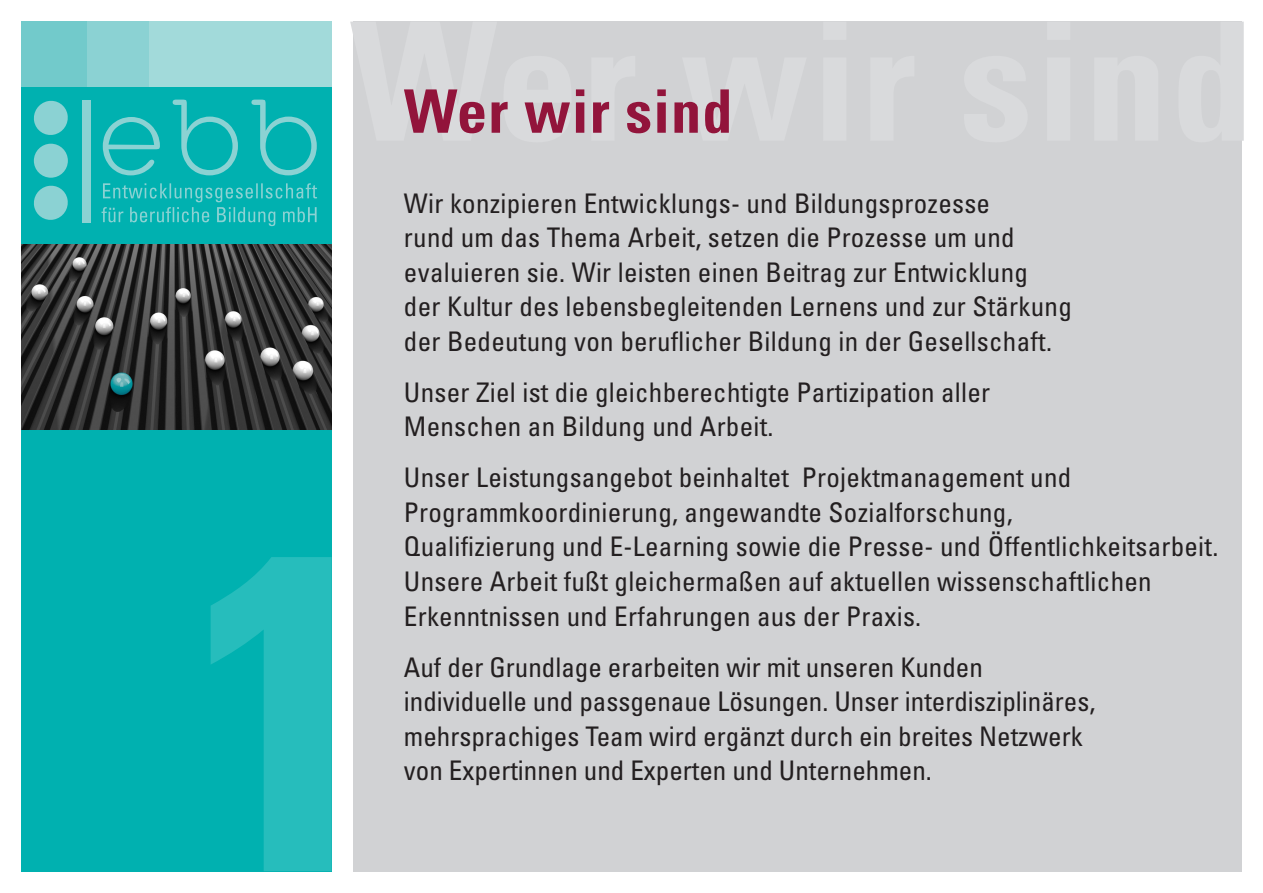
<style>
.page{position:relative;width:1263px;height:893px;background:#fff}
.page>*{position:absolute;margin:0;border:0;box-sizing:border-box;transform-origin:0 0}
.t1{font:700 condensed 450px "Univers";color:#26bdbc}
.t2{font:700 condensed 60px "Univers";letter-spacing:.02em;color:#92143b}
.t3{font:condensed 27px/34.5px "Univers";letter-spacing:.01em;color:#231f20}
</style>
<div class="page">
<div style="left:21px;top:21px;width:311px;height:230px;background:#00b1b0"></div>
<div style="left:21px;top:426px;width:311px;height:446px;background:#00b1b0"></div>
<div style="left:353px;top:21px;width:889px;height:851px;background:#d1d2d4"></div>
<div style="left:86px;top:21px;width:65px;height:65px;background:#8bd2d3"></div>
<div style="left:149px;top:21px;width:183px;height:65px;background:#a2dada"></div>
<div style="left:21px;top:21px;width:66px;height:65px;background:#72cacb"></div>
<svg style="left:34px;top:100px;width:34px;height:35px"></svg>
<div style="left:34px;top:144px;width:34px;height:34px;background:#8bd2d3;border-radius:50%"></div>
<svg style="left:34px;top:185px;width:34px;height:35px"></svg>
<svg style="left:103px;top:100px;width:214px;height:75px"></svg>
<svg style="left:102px;top:183px;width:215px;height:43px"></svg>
<div style="left:82px;top:100px;width:9px;height:122px;background:#8bd2d3"></div>
<img style="left:21px;top:244px;width:311px;height:185px">
<h1 class="t1" style="left:189px;top:435px;width:201px">1</h1>
<h2 class="t2" style="left:404px;top:75px;width:330px">Wer wir sind</h2>
<p class="t3" style="left:404px;top:186px;width:669px">Wir konzipieren Entwicklungs- und Bildungsprozesse<br>rund um das Thema Arbeit, setzen die Prozesse um und evaluieren sie. Wir leisten einen Beitrag zur Entwicklung<br>der Kultur des lebensbegleitenden Lernens und zur Stärkung der Bedeutung von beruflicher Bildung in der Gesellschaft.</p>
<p class="t3" style="left:404px;top:375px;width:588px">Unser Ziel ist die gleichberechtigte Partizipation aller<br>Menschen an Bildung und Arbeit.</p>
<p class="t3" style="left:404px;top:460px;width:816px">Unser Leistungsangebot beinhaltet Projektmanagement und Programmkoordinierung, angewandte Sozialforschung,<br>Qualifizierung und E-Learning sowie die Presse- und Öffentlichkeitsarbeit.<br>Unsere Arbeit fußt gleichermaßen auf aktuellen wissenschaftlichen Erkenntnissen und Erfahrungen aus der Praxis.</p>
<p class="t3" style="left:404px;top:649px;width:693px">Auf der Grundlage erarbeiten wir mit unseren Kunden individuelle und passgenaue Lösungen. Unser interdisziplinäres, mehrsprachiges Team wird ergänzt durch ein breites Netzwerk von Expertinnen und Experten und Unternehmen.</p>
</div>
